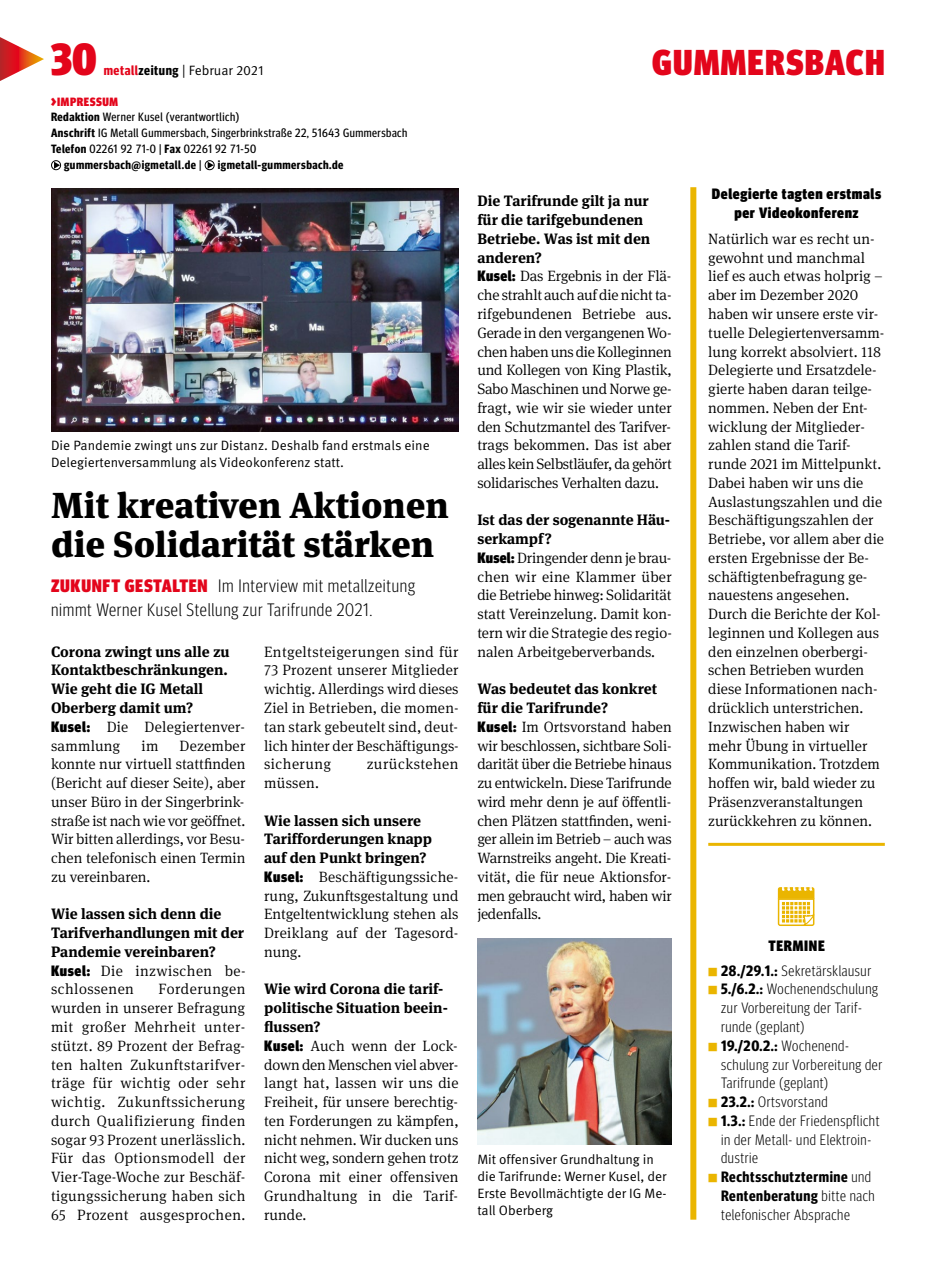
<style>
.page{position:relative;width:936px;height:1285px;background:#fff}
.page>*{position:absolute;margin:0;border:0;box-sizing:border-box;transform-origin:0 0}
.t1{font:900 condensed 45px "Meta Head IGM";color:#e3051b}
.t2{font:900 36px/39px "Meta Serif IGM";color:#000}
.t3{font:900 condensed 36px "Meta Head IGM";letter-spacing:.04em;color:#e3051b}
.t4{font:300 condensed 18px/24px "Meta Head IGM";letter-spacing:.04em;color:#000}
.t5{font:300 15px/18.8px "Meta Serif IGM";color:#000}
.t6{font:300 condensed 15px/18.8px "Meta Head IGM";letter-spacing:.04em;color:#000}
.t7{font:700 15px/18.8px "Meta Serif IGM";color:#000}
.t8{font:700 15px/18.8px "Meta Headline Cond OT";letter-spacing:.04em;color:#000;text-align:right}
.t9{font:900 condensed 15px/18.8px "Meta Head IGM";letter-spacing:.04em;color:#000;text-align:center}
.t10{font:300 15px "Meta Serif IGM";letter-spacing:.03em;color:#000}
.t11{font:13.5px/17.2px "Meta IGM";color:#000}
.t12{font:12px "Meta Headline Cond OT";letter-spacing:.04em;color:#000}
.t13{font:700 12px "Meta Headline Cond OT";letter-spacing:.04em;color:#000}
.t14{font:900 condensed 12px "Meta Head IGM";letter-spacing:.05em;color:#e3051b}
.s1{font-family:"Meta Headline Cond OT";font-weight:700;color:#e3051b}
.s2{font-family:"Meta Headline Cond OT";font-weight:700}
.s3{font-size:15px}
.s4{font-weight:700}
.s5{font-weight:400}
.s6{font-weight:900;color:#e3051b}
.s7{font-family:"Meta Head IGM";font-weight:900;font-stretch:condensed}
.s8{font-weight:300}
.s9{font-family:"Meta IGM";font-weight:700;font-stretch:normal;font-size:11.25px;color:#eab500}
.s10{font-family:"Meta Headline Cond OT";font-weight:700;font-stretch:normal}
.s11{font-family:"Meta IGM";font-size:11.25px;color:#eab500}
.s12{font-family:"Meta Head IGM";font-weight:300;font-stretch:condensed}
</style>
<div class="page">
<svg style="left:0;top:37px;width:44px;height:44px"></svg>
<svg style="left:51px;top:160px;width:10px;height:10px"></svg>
<svg style="left:205px;top:160px;width:10px;height:10px"></svg>
<img style="left:51px;top:189px;width:407px;height:242px">
<div style="left:690px;top:187px;width:6px;height:1032px;background:#eab500"></div>
<hr style="left:708px;top:842px;width:176px;height:3px;background:#eab500">
<svg style="left:777px;top:887px;width:37px;height:38px"></svg>
<img style="left:477px;top:938px;width:194px;height:206px">
<h1 class="t1" style="left:51px;top:23px;width:47px">30</h1>
<p class="t11" style="left:104px;top:61px;width:161px"><span class="s1">metall</span><span class="s2">zeitung</span> | Februar 2021</p>
<p class="t14" style="left:51px;top:92px;width:68px"><span class="s3">&gt;</span>IMPRESSUM</p>
<p class="t12" style="left:51px;top:110px;width:190px"><span class="s4">Redaktion</span> Werner Kusel (verantwortlich)</p>
<p class="t12" style="left:51px;top:126px;width:358px"><span class="s4">Anschrift</span> IG Metall Gummersbach, Singerbrinkstraße 22, 51643 Gummersbach</p>
<p class="t12" style="left:51px;top:141px;width:206px"><span class="s4">Telefon</span> 02261 92 71-0 | <span class="s4">Fax</span> 02261 92 71-50</p>
<p class="t13" style="left:64px;top:157px;width:139px">gummersbach@igmetall.de <span class="s5">|</span></p>
<p class="t13" style="left:218px;top:157px;width:127px">igmetall-gummersbach.de</p>
<p class="t11" style="left:51px;top:436px;width:380px">Die Pandemie zwingt uns zur Distanz. Deshalb fand erstmals eine<br>Delegiertenversammlung als Videokonferenz statt.</p>
<h2 class="t2" style="left:51px;top:482px;width:399px">Mit kreativen Aktionen die Solidarität stärken</h2>
<p class="t4" style="left:51px;top:572px;width:365px"><span class="s6">ZUKUNFT GESTALTEN</span> Im Interview mit metallzeitung nimmt Werner Kusel Stellung zur Tarifrunde 2021.</p>
<p class="t7" style="left:51px;top:640px;width:196px">Corona zwingt uns alle zu<br>Kontaktbeschränkungen.<br>Wie geht die IG Metall<br>Oberberg damit um?<br><span class="s7">Kusel:</span> <span class="s8">Die Delegiertenver&shy;sammlung</span></p>
<p class="t5" style="left:51px;top:735px;width:196px;text-align:justify;text-indent:129px">Dezember konnte nur virtuell stattfinden (Bericht auf dieser Seite), aber unser Büro in der Singerbrink&shy;straße ist nach wie vor geöffnet.<br>Wir bitten allerdings, vor Besu&shy;chen telefonisch einen Termin zu vereinbaren.</p>
<p class="t7" style="left:51px;top:903px;width:196px">Wie lassen sich denn die<br>Tarifverhandlungen mit der<br>Pandemie vereinbaren?<br><span class="s7">Kusel:</span> <span class="s8">Die inzwischen be&shy;schlossenen</span></p>
<p class="t5" style="left:141px;top:735px;width:18px">im</p>
<p class="t5" style="left:51px;top:978px;width:196px;text-align:justify;text-indent:108px">Forderungen wurden in unserer Befragung mit großer Mehrheit unter&shy;stützt. 89 Prozent der Befrag&shy;ten halten Zukunftstarifver&shy;träge für wichtig oder sehr wichtig. Zukunftssicherung durch Qualifizierung finden sogar 93 Prozent unerlässlich.<br>Für das Optionsmodell der Vier-Tage-Woche zur Beschäf&shy;tigungssicherung haben sich 65 Prozent ausgesprochen.</p>
<p class="t5" style="left:264px;top:641px;width:196px;text-align:justify">Entgeltsteigerungen sind für 73 Prozent unserer Mitglieder wichtig. Allerdings wird dieses Ziel in Betrieben, die momen&shy;tan stark gebeutelt sind, deut&shy;lich hinter der Beschäftigungs&shy;sicherung</p>
<p class="t10" style="left:367px;top:753px;width:93px">zurückstehen</p>
<p class="t5" style="left:264px;top:772px;width:56px">müssen.</p>
<p class="t5" style="left:264px;top:810px;width:196px"><span class="s4">Wie lassen sich unsere<br>Tarifforderungen knapp<br>auf den Punkt bringen?<br></span><span class="s7">Kusel:</span> Beschäftigungssiche&shy;rung, Zukunftsgestaltung und<br>Entgeltentwicklung stehen als<br>Dreiklang auf der Tagesord&shy;nung.</p>
<p class="t5" style="left:264px;top:978px;width:196px"><span class="s4">Wie wird Corona die tarif&shy;politische Situation beein&shy;flussen?<br></span><span class="s7">Kusel:</span> Auch wenn der Lock&shy;down den Menschen viel abver&shy;langt hat, lassen wir uns die<br>Freiheit, für unsere berechtig&shy;ten Forderungen zu kämpfen, nicht nehmen. Wir ducken uns nicht weg, sondern gehen trotz<br>Corona mit einer offensiven<br>Grundhaltung in die Tarif&shy;runde.</p>
<h2 class="t3" style="left:652px;top:34px;width:234px">GUMMERSBACH</h2>
<p class="t5" style="left:477px;top:191px;width:196px"><span class="s4">Die Tarifrunde gilt ja nur für die tarifgebundenen<br>Betriebe. Was ist mit den anderen?<br></span><span class="s7">Kusel:</span> Das Ergebnis in der Flä&shy;che strahlt auch auf die nicht ta&shy;rifgebundenen Betriebe aus.<br>Gerade in den vergangenen Wo&shy;chen haben uns die Kolleginnen und Kollegen von King Plastik,<br>Sabo Maschinen und Norwe ge&shy;fragt, wie wir sie wieder unter den Schutzmantel des Tarifver&shy;trags bekommen. Das ist aber alles kein Selbstläufer, da gehört solidarisches Verhalten dazu.</p>
<p class="t5" style="left:477px;top:510px;width:196px"><span class="s4">Ist das der sogenannte Häu&shy;serkampf?<br></span><span class="s7">Kusel:</span> Dringender denn je brau&shy;chen wir eine Klammer über die Betriebe hinweg: Solidarität statt Vereinzelung. Damit kon&shy;tern wir die Strategie des regio&shy;nalen Arbeitgeberverbands.</p>
<p class="t5" style="left:477px;top:678px;width:196px"><span class="s4">Was bedeutet das konkret für die Tarifrunde?<br></span><span class="s7">Kusel:</span> Im Ortsvorstand haben wir beschlossen, sichtbare Soli&shy;darität über die Betriebe hinaus zu entwickeln. Diese Tarifrunde wird mehr denn je auf öffentli&shy;chen Plätzen stattfinden, weni&shy;ger allein im Betrieb – auch was<br>Warnstreiks angeht. Die Kreati&shy;vität, die für neue Aktionsfor&shy;men gebraucht wird, haben wir jedenfalls.</p>
<p class="t11" style="left:477px;top:1149px;width:191px">Mit offensiver Grundhaltung in die Tarifrunde: Werner Kusel, der<br>Erste Bevollmächtigte der IG Me&shy;tall Oberberg</p>
<p class="t9" style="left:711px;top:183px;width:171px">Delegierte tagten erstmals per Videokonferenz</p>
<p class="t5" style="left:708px;top:228px;width:178px">Natürlich war es recht un&shy;gewohnt und manchmal lief es auch etwas holprig – aber im Dezember 2020 haben wir unsere erste vir&shy;tuelle Delegiertenversamm&shy;lung korrekt absolviert. 118<br>Delegierte und Ersatzdele&shy;gierte haben daran teilge&shy;nommen. Neben der Ent&shy;wicklung der Mitglieder&shy;zahlen stand die Tarif&shy;runde 2021 im Mittelpunkt.<br>Dabei haben wir uns die<br>Auslastungszahlen und die<br>Beschäftigungszahlen der<br>Betriebe, vor allem aber die ersten Ergebnisse der Be&shy;schäftigtenbefragung ge&shy;nauestens angesehen.<br>Durch die Berichte der Kol&shy;leginnen und Kollegen aus den einzelnen oberbergi&shy;schen Betrieben wurden diese Informationen nach&shy;drücklich unterstrichen.<br>Inzwischen haben wir mehr Übung in virtueller<br>Kommunikation. Trotzdem hoffen wir, bald wieder zu<br>Präsenzveranstaltungen zurückkehren zu können.</p>
<p class="t9" style="left:768px;top:935px;width:58px">TERMINE</p>
<p class="t6" style="left:708px;top:959px;width:164px"><span class="s9">■</span> <span class="s10">28./29.1.:</span> Sekretärsklausur</p>
<p class="t6" style="left:721px;top:978px;width:158px;text-indent:-13px"><span class="s9">■</span> <span class="s10">5./6.2.:</span> Wochenendschulung zur Vorbereitung der Tarif&shy;runde (geplant)</p>
<p class="t8" style="left:708px;top:1035px;width:142px"><span class="s11">■</span> 19./20.2.: <span class="s12">Wochenend -</span></p>
<p class="t6" style="left:721px;top:1053px;width:163px">schulung zur Vorbereitung der<br>Tarifrunde (geplant)</p>
<p class="t6" style="left:708px;top:1091px;width:121px"><span class="s9">■</span> <span class="s10">23.2.:</span> Ortsvorstand</p>
<p class="t6" style="left:721px;top:1109px;width:160px;text-indent:-13px"><span class="s9">■</span> <span class="s10">1.3.:</span> Ende der Friedenspflicht in der Metall- und Elektroin&shy;dustrie</p>
<p class="t8" style="left:708px;top:1166px;width:168px"><span class="s11">■</span> Rechtsschutztermine <span class="s12">und<br></span>Rentenberatung <span class="s12">bitte nach</span></p>
<p class="t6" style="left:721px;top:1203px;width:130px">telefonischer Absprache</p>
</div>
